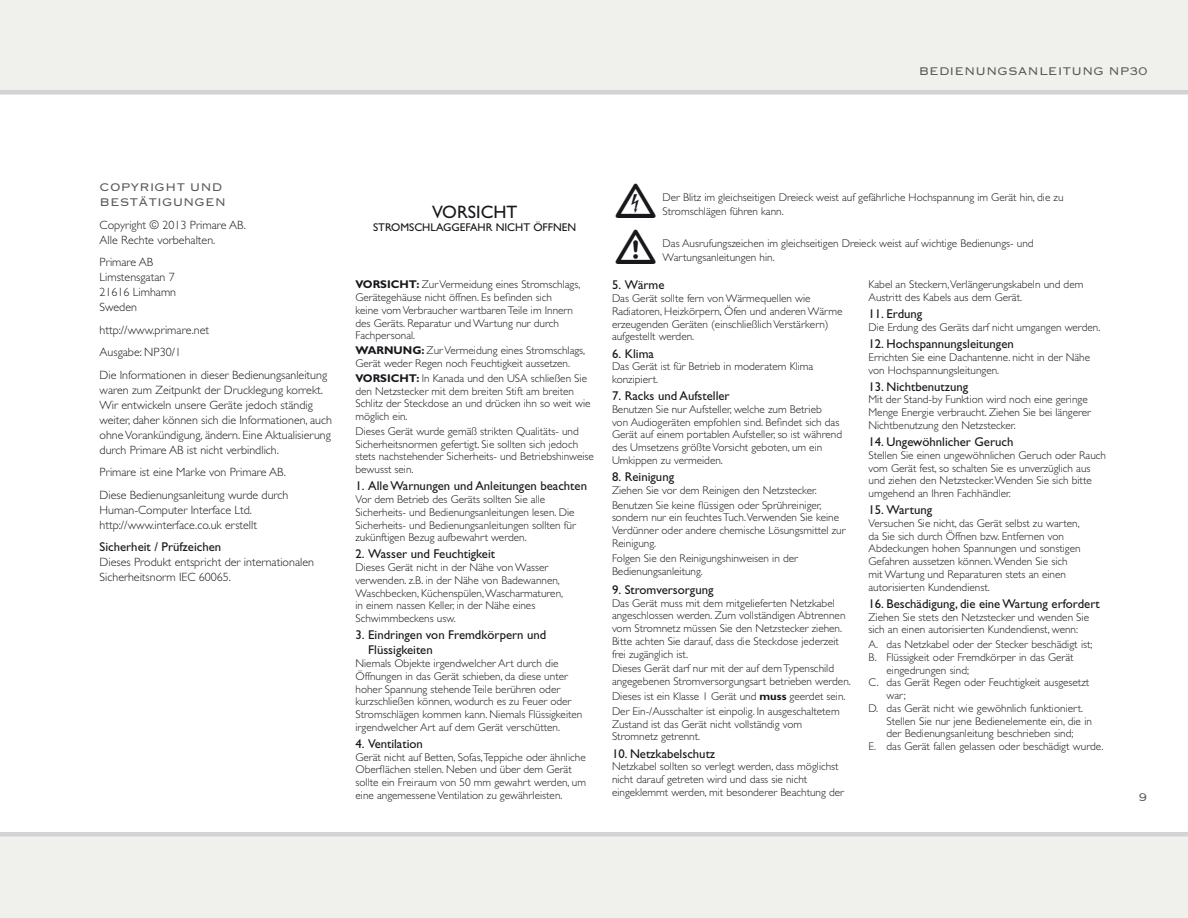
<style>
.page{position:relative;width:1188px;height:918px;background:#fff}
.page>*{position:absolute;margin:0;border:0;box-sizing:border-box;transform-origin:0 0}
.t1{font:18px "Gill Sans";color:#1a171c}
.t2{font:14.7px "Lindgrensans";color:#58585a}
.t3{font:12.75px/15px "Gill Sans";color:#1a171c}
.t4{font:300 12px/15px "Gill Sans";color:#1a171c}
.t5{font:300 11.25px/12.8px "Gill Sans";color:#1a171c}
.t6{font:11.25px "Gill Sans";color:#1a171c}
.s1{font-weight:700}
</style>
<div class="page">
<div style="left:0;top:0;width:1188px;height:94px;background:#f0f1ec"></div>
<div style="left:0;top:832px;width:1188px;height:86px;background:#f0f1ec"></div>
<h2 class="t2" style="left:919px;top:63px;width:230px">BEDIENUNGSANLEITUNG NP30</h2>
<h2 class="t2" style="left:100px;top:180px;width:11px">Cop</h2>
<h2 class="t2" style="left:130px;top:180px;width:71px">yright und</h2>
<h2 class="t2" style="left:100px;top:195px;width:21px">Best</h2>
<h2 class="t2" style="left:139px;top:195px;width:21px">ätigungen</h2>
<p class="t4" style="left:100px;top:217px;width:148px">Copyright © 2013 Primare AB.<br>Alle Rechte vorbehalten.</p>
<p class="t4" style="left:100px;top:255px;width:78px">Primare AB<br>Limstensgatan 7<br>21616 Limhamn<br>Sweden</p>
<p class="t4" style="left:100px;top:318px;width:229px;line-height:22.5px">http://www.primare.net<br>Ausgabe: NP30/1<br>Die Informationen in dieser Bedienungsanleitung</p>
<p class="t4" style="left:100px;top:382px;width:234px">waren zum Zeitpunkt der Drucklegung korrekt.<br>Wir entwickeln unsere Geräte jedoch ständig weiter, daher können sich die Informationen, auch ohne Vorankündigung, ändern. Eine Aktualisierung durch Primare AB ist nicht verbindlich.</p>
<p class="t4" style="left:100px;top:461px;width:190px;line-height:22.5px">Primare ist eine Marke von Primare AB.<br>Diese Bedienungsanleitung wurde durch</p>
<p class="t4" style="left:100px;top:502px;width:159px">Human-Computer Interface Ltd. http://www.interface.co.uk erstellt</p>
<p class="t3" style="left:100px;top:539px;width:123px">Sicherheit / Prüfzeichen</p>
<p class="t4" style="left:100px;top:555px;width:216px">Dieses Produkt entspricht der internationalen<br>Sicherheitsnorm IEC 60065.</p>
<h1 class="t1" style="left:432px;top:201px;width:87px">VORSICHT</h1>
<p class="t6" style="left:373px;top:220px;width:205px">STROMSCHLAGGEFAHR NICHT ÖFFNEN</p>
<p class="t5" style="left:356px;top:278px;width:226px"><span class="s1">VORSICHT:</span> Zur Vermeidung eines Stromschlags, Gerätegehäuse nicht öffnen. Es befinden sich<br>keine vom Verbraucher wartbaren Teile im Innern des Geräts. Reparatur und Wartung nur durch Fachpersonal.</p>
<p class="t5" style="left:356px;top:344px;width:231px"><span class="s1">WARNUNG:</span> Zur Vermeidung eines Stromschlags,<br>Gerät weder Regen noch Feuchtigkeit aussetzen.</p>
<p class="t5" style="left:356px;top:372px;width:237px"><span class="s1">VORSICHT:</span> In Kanada und den USA schließen Sie den Netzstecker mit dem breiten Stift am breiten Schlitz der Steckdose an und drücken ihn so weit wie möglich ein.</p>
<p class="t5" style="left:356px;top:425px;width:240px">Dieses Gerät wurde gemäß strikten Qualitäts- und Sicherheitsnormen gefertigt. Sie sollten sich jedoch stets nachstehender Sicherheits- und Betriebshinweise bewusst sein.</p>
<p class="t3" style="left:356px;top:478px;width:233px">1. Alle Warnungen und Anleitungen beachten</p>
<p class="t5" style="left:356px;top:493px;width:222px">Vor dem Betrieb des Geräts sollten Sie alle Sicherheits- und Bedienungsanleitungen lesen. Die Sicherheits- und Bedienungsanleitungen sollten für zukünftigen Bezug aufbewahrt werden.</p>
<p class="t3" style="left:356px;top:547px;width:141px">2. Wasser und Feuchtigkeit</p>
<p class="t5" style="left:356px;top:561px;width:209px">Dieses Gerät nicht in der Nähe von Wasser verwenden. z.B. in der Nähe von Badewannen, Waschbecken, Küchenspülen, Wascharmaturen, in einem nassen Keller, in der Nähe eines Schwimmbeckens usw.</p>
<p class="t3" style="left:368px;top:627px;width:180px;text-indent:-13px">3. Eindringen von Fremdkörpern und<br>Flüssigkeiten</p>
<p class="t5" style="left:356px;top:657px;width:228px">Niemals Objekte irgendwelcher Art durch die Öffnungen in das Gerät schieben, da diese unter hoher Spannung stehende Teile berühren oder kurzschließen können, wodurch es zu Feuer oder Stromschlägen kommen kann. Niemals Flüssigkeiten irgendwelcher Art auf dem Gerät verschütten.</p>
<p class="t3" style="left:356px;top:736px;width:69px">4. Ventilation</p>
<p class="t5" style="left:356px;top:751px;width:232px">Gerät nicht auf Betten, Sofas,Teppiche oder ähnliche Oberflächen stellen. Neben und über dem Gerät sollte ein Freiraum von 50 mm gewahrt werden, um eine angemessene Ventilation zu gewährleisten.</p>
<p class="t5" style="left:663px;top:191px;width:402px;line-height:13.5px">Der Blitz im gleichseitigen Dreieck weist auf gefährliche Hochspannung im Gerät hin, die zu<br>Stromschlägen führen kann.</p>
<p class="t5" style="left:663px;top:237px;width:373px;line-height:13.5px">Das Ausrufungszeichen im gleichseitigen Dreieck weist auf wichtige Bedienungs- und<br>Wartungsanleitungen hin.</p>
<p class="t3" style="left:612px;top:278px;width:54px">5. Wärme</p>
<p class="t5" style="left:612px;top:292px;width:232px">Das Gerät sollte fern von Wärmequellen wie Radiatoren, Heizkörpern, Öfen und anderen Wärme erzeugenden Geräten (einschließlich Verstärkern) aufgestellt werden.</p>
<p class="t3" style="left:612px;top:346px;width:43px">6. Klima</p>
<p class="t5" style="left:612px;top:360px;width:203px">Das Gerät ist für Betrieb in moderatem Klima konzipiert.</p>
<p class="t3" style="left:612px;top:388px;width:119px">7. Racks und Aufsteller</p>
<p class="t5" style="left:612px;top:403px;width:232px">Benutzen Sie nur Aufsteller, welche zum Betrieb<br>von Audiogeräten empfohlen sind. Befindet sich das Gerät auf einem portablen Aufsteller, so ist während des Umsetzens größte Vorsicht geboten, um ein Umkippen zu vermeiden.</p>
<p class="t3" style="left:612px;top:469px;width:64px">8. Reinigung</p>
<p class="t5" style="left:612px;top:483px;width:211px;line-height:14.9px">Ziehen Sie vor dem Reinigen den Netzstecker.<br>Benutzen Sie keine flüssigen oder Sprühreiniger,</p>
<p class="t5" style="left:612px;top:511px;width:235px">sondern nur ein feuchtes Tuch.Verwenden Sie keine<br>Verdünner oder andere chemische Lösungsmittel zur<br>Reinigung.</p>
<p class="t5" style="left:612px;top:552px;width:187px">Folgen Sie den Reinigungshinweisen in der<br>Bedienungsanleitung.</p>
<p class="t3" style="left:612px;top:582px;width:103px">9. Stromversorgung</p>
<p class="t5" style="left:612px;top:596px;width:235px">Das Gerät muss mit dem mitgelieferten Netzkabel angeschlossen werden. Zum vollständigen Abtrennen vom Stromnetz müssen Sie den Netzstecker ziehen.<br>Bitte achten Sie darauf, dass die Steckdose jederzeit frei zugänglich ist.</p>
<p class="t5" style="left:612px;top:662px;width:240px">Dieses Gerät darf nur mit der auf dem Typenschild angegebenen Stromversorgungsart betrieben werden.</p>
<p class="t5" style="left:612px;top:689px;width:235px;line-height:14.9px">Dieses ist ein Klasse 1 Gerät und <span class="s1">muss</span> geerdet sein.<br>Der Ein-/Ausschalter ist einpolig. In ausgeschaltetem</p>
<p class="t5" style="left:612px;top:718px;width:192px">Zustand ist das Gerät nicht vollständig vom<br>Stromnetz getrennt.</p>
<p class="t3" style="left:612px;top:746px;width:105px">10. Netzkabelschutz</p>
<p class="t5" style="left:612px;top:760px;width:233px">Netzkabel sollten so verlegt werden, dass möglichst nicht darauf getreten wird und dass sie nicht eingeklemmt werden, mit besonderer Beachtung der</p>
<p class="t5" style="left:868px;top:278px;width:216px">Kabel an Steckern,Verlängerungskabeln und dem<br>Austritt des Kabels aus dem Gerät.</p>
<p class="t3" style="left:868px;top:306px;width:55px">11. Erdung</p>
<p class="t5" style="left:868px;top:321px;width:233px">Die Erdung des Geräts darf nicht umgangen werden.</p>
<p class="t3" style="left:868px;top:336px;width:147px">12. Hochspannungsleitungen</p>
<p class="t5" style="left:868px;top:351px;width:223px">Errichten Sie eine Dachantenne. nicht in der Nähe von Hochspannungsleitungen.</p>
<p class="t3" style="left:868px;top:379px;width:101px">13. Nichtbenutzung</p>
<p class="t5" style="left:868px;top:393px;width:224px">Mit der Stand-by Funktion wird noch eine geringe<br>Menge Energie verbraucht. Ziehen Sie bei längerer<br>Nichtbenutzung den Netzstecker.</p>
<p class="t3" style="left:868px;top:434px;width:146px">14. Ungewöhnlicher Geruch</p>
<p class="t5" style="left:868px;top:449px;width:239px">Stellen Sie einen ungewöhnlichen Geruch oder Rauch vom Gerät fest, so schalten Sie es unverzüglich aus und ziehen den Netzstecker. Wenden Sie sich bitte umgehend an Ihren Fachhändler.</p>
<p class="t3" style="left:868px;top:502px;width:65px">15. Wartung</p>
<p class="t5" style="left:868px;top:517px;width:214px">Versuchen Sie nicht, das Gerät selbst zu warten, da Sie sich durch Öffnen bzw. Entfernen von Abdeckungen hohen Spannungen und sonstigen Gefahren aussetzen können. Wenden Sie sich mit Wartung und Reparaturen stets an einen autorisierten Kundendienst.</p>
<p class="t3" style="left:868px;top:596px;width:233px">16. Beschädigung, die eine Wartung erfordert</p>
<p class="t5" style="left:868px;top:610px;width:222px">Ziehen Sie stets den Netzstecker und wenden Sie sich an einen autorisierten Kundendienst, wenn:</p>
<p class="t5" style="left:868px;top:638px;width:226px">A. das Netzkabel oder der Stecker beschädigt ist;</p>
<p class="t5" style="left:868px;top:651px;width:207px">B. Flüssigkeit oder Fremdkörper in das Gerät</p>
<p class="t5" style="left:886px;top:664px;width:84px">eingedrungen sind;</p>
<p class="t5" style="left:868px;top:676px;width:222px">C. das Gerät Regen oder Feuchtigkeit ausgesetzt</p>
<p class="t5" style="left:886px;top:689px;width:21px">war;</p>
<p class="t5" style="left:868px;top:702px;width:216px">D. das Gerät nicht wie gewöhnlich funktioniert.</p>
<p class="t5" style="left:886px;top:715px;width:207px">Stellen Sie nur jene Bedienelemente ein, die in</p>
<p class="t5" style="left:886px;top:727px;width:188px">der Bedienungsanleitung beschrieben sind;</p>
<p class="t5" style="left:868px;top:740px;width:237px">E. das Gerät fallen gelassen oder beschädigt wurde.</p>
<h2 class="t2" style="left:1139px;top:790px;width:10px">9</h2>
</div>
